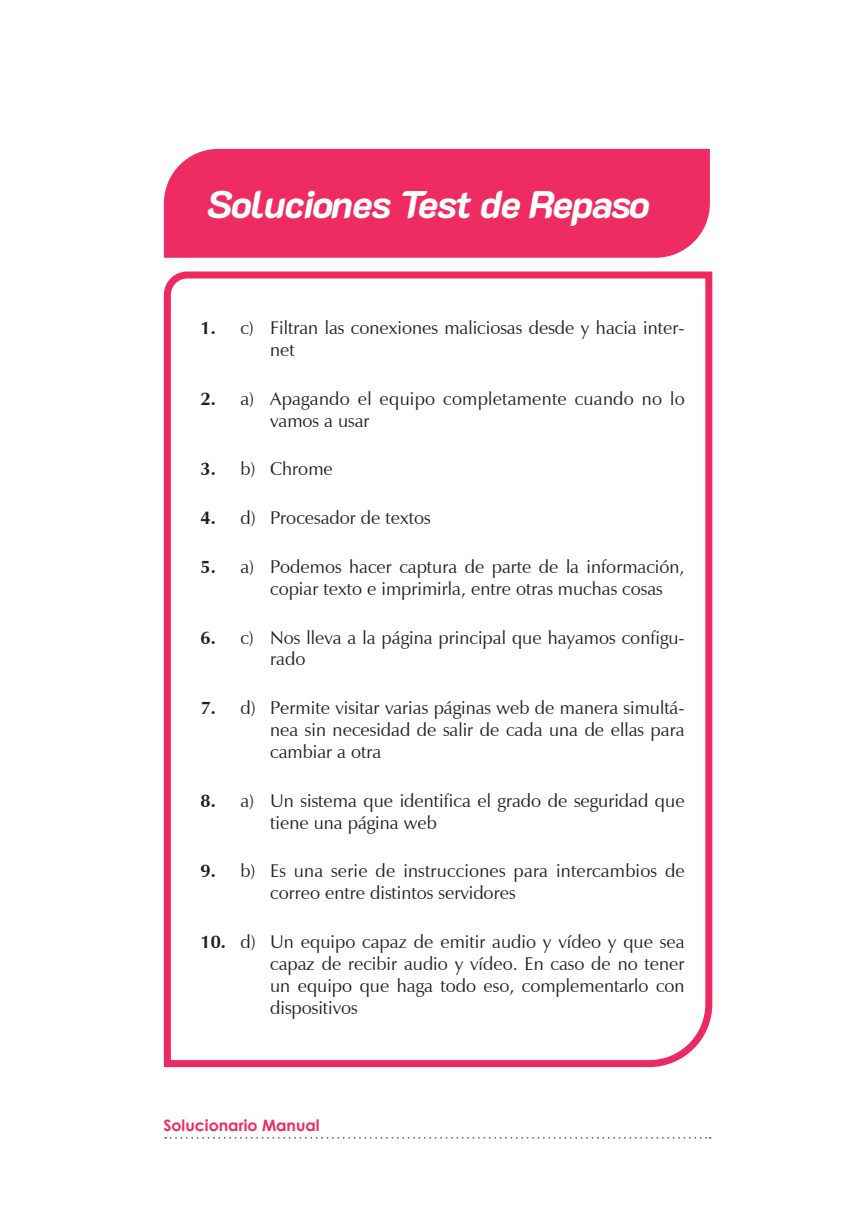
<style>
.page{position:relative;width:844px;height:1216px;background:#fff}
.page>*{position:absolute;margin:0;border:0;box-sizing:border-box;transform-origin:0 0}
.t1{font:italic 800 38.5px "K2 D";letter-spacing:-.03em;color:#fff}
.z_solución{font:18.38px/21.9px "Zapf Humanist 601 BT";color:#231f20}
.z1{font:700 18.38px "Zapf Humanist 601 BT";color:#231f20}
.t2{font:700 15.75px "Century Gothic";color:#ee2c62}
</style>
<div class="page">
<div style="left:164px;top:149px;width:545px;height:109px;background:#ee2c62"></div>
<svg style="left:163px;top:271px;width:550px;height:797px"></svg>
<svg style="left:165px;top:1137px;width:545px;height:1px"></svg>
<h1 class="t1" style="left:207px;top:182px;width:444px">Soluciones Test de Repaso</h1>
<p class="z1" style="left:200px;top:316px;width:17px">1.</p>
<p class="z_solución" style="left:270px;top:317px;width:416px;text-indent:-30px">c) Filtran las conexiones maliciosas desde y hacia inter&shy;net</p>
<p class="z1" style="left:200px;top:387px;width:17px">2.</p>
<p class="z_solución" style="left:270px;top:387px;width:416px;text-indent:-30px">a) Apagando el equipo completamente cuando no lo vamos a usar</p>
<p class="z1" style="left:200px;top:458px;width:17px">3.</p>
<p class="z_solución" style="left:240px;top:458px;width:94px">b) Chrome</p>
<p class="z1" style="left:200px;top:506px;width:17px">4.</p>
<p class="z_solución" style="left:240px;top:507px;width:192px">d) Procesador de textos</p>
<p class="z1" style="left:200px;top:555px;width:17px">5.</p>
<p class="z_solución" style="left:240px;top:555px;width:445px;text-align:center">a) Podemos hacer captura de parte de la información, copiar texto e imprimirla, entre otras muchas cosas</p>
<p class="z1" style="left:200px;top:626px;width:17px">6.</p>
<p class="z_solución" style="left:270px;top:626px;width:416px;text-indent:-30px">c) Nos lleva a la página principal que hayamos configu&shy;rado</p>
<p class="z1" style="left:200px;top:696px;width:17px">7.</p>
<p class="z_solución" style="left:270px;top:697px;width:416px;text-align:justify;text-indent:-30px">d) Permite visitar varias páginas web de manera simultá&shy;nea sin necesidad de salir de cada una de ellas para cambiar a otra</p>
<p class="z1" style="left:200px;top:789px;width:17px">8.</p>
<p class="z_solución" style="left:270px;top:789px;width:416px;text-indent:-30px">a) Un sistema que identifica el grado de seguridad que tiene una página web</p>
<p class="z1" style="left:200px;top:859px;width:17px">9.</p>
<p class="z_solución" style="left:270px;top:860px;width:416px;text-indent:-30px">b) Es una serie de instrucciones para intercambios de correo entre distintos servidores</p>
<p class="z1" style="left:200px;top:930px;width:27px">10.</p>
<p class="z_solución" style="left:270px;top:930px;width:416px;text-align:justify;text-indent:-30px">d) Un equipo capaz de emitir audio y vídeo y que sea capaz de recibir audio y vídeo. En caso de no tener un equipo que haga todo eso, complementarlo con dispositivos</p>
<p class="t2" style="left:163px;top:1113px;width:158px">Solucionario Manual</p>
</div>
